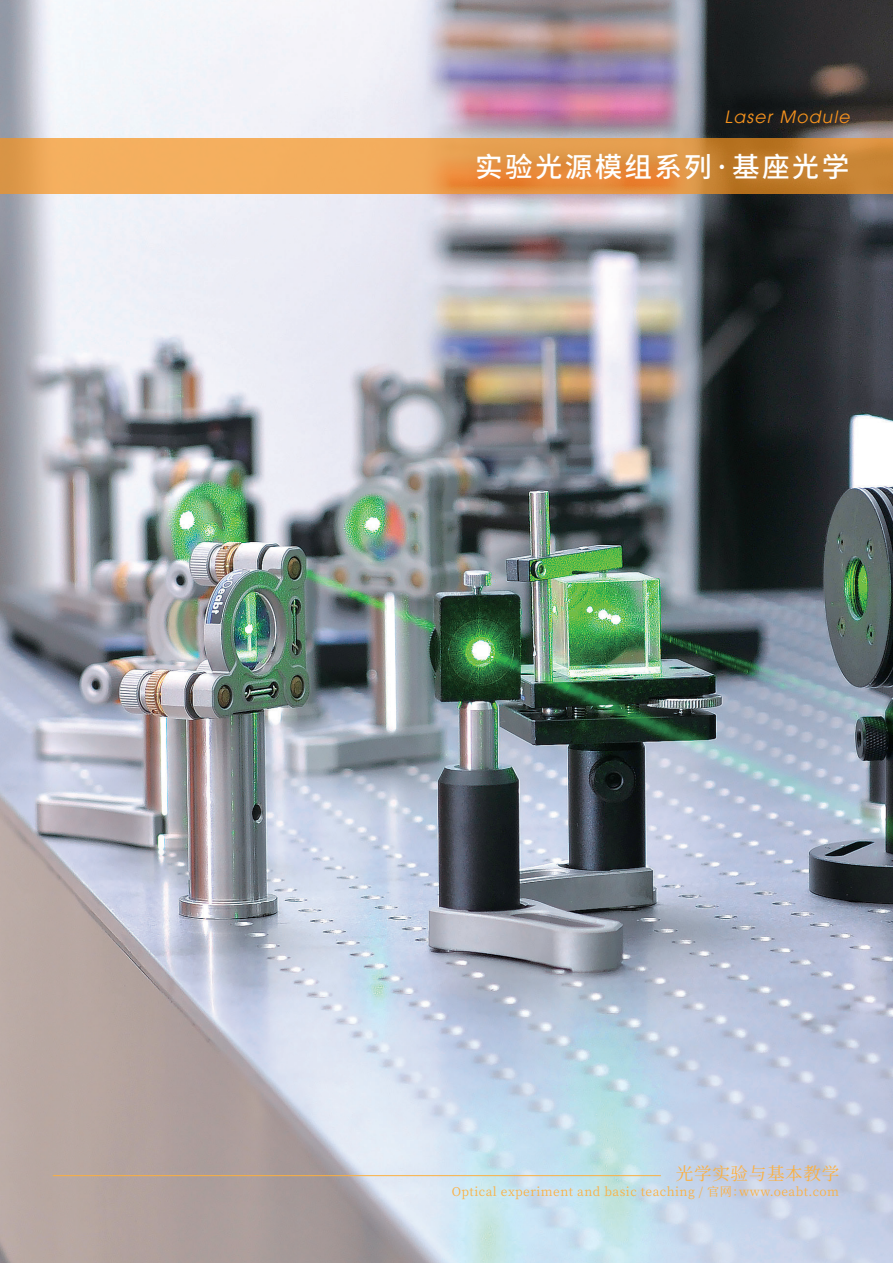
<style>
.page{position:relative;width:893px;height:1263px;background:#fff}
.page>*{position:absolute;margin:0;border:0;box-sizing:border-box;transform-origin:0 0}
.t1{font:500 27.6px "Source Han Sans CN";letter-spacing:.08em;color:#fff}
.t2{font:17.55px "Source Han Serif SC";letter-spacing:.04em;color:#fbb040}
.t3{font:italic 16.95px "Avant Garde";letter-spacing:.08em;color:#f7931d}
.t4{font:12.15px "Source Han Serif SC";letter-spacing:.04em;color:#fbb040}
</style>
<div class="page">
<img style="left:0;top:0;width:893px;height:1263px">
<svg style="left:0;top:138px;width:893px;height:55px;background:#e49b4b"></svg>
<hr style="left:53px;top:1175px;width:608px;height:1px;background:#fbb040">
<h3 class="t3" style="left:724px;top:107px;width:127px">Laser Module</h3>
<h1 class="t1" style="left:475px;top:151px;width:376px">实验光源模组系列·基座光学</h1>
<h2 class="t2" style="left:676px;top:1164px;width:165px">光学实验与基本教学</h2>
<p class="t4" style="left:452px;top:1185px;width:389px">Optical experiment and basic teaching / 官网：www.oeabt.com</p>
</div>
